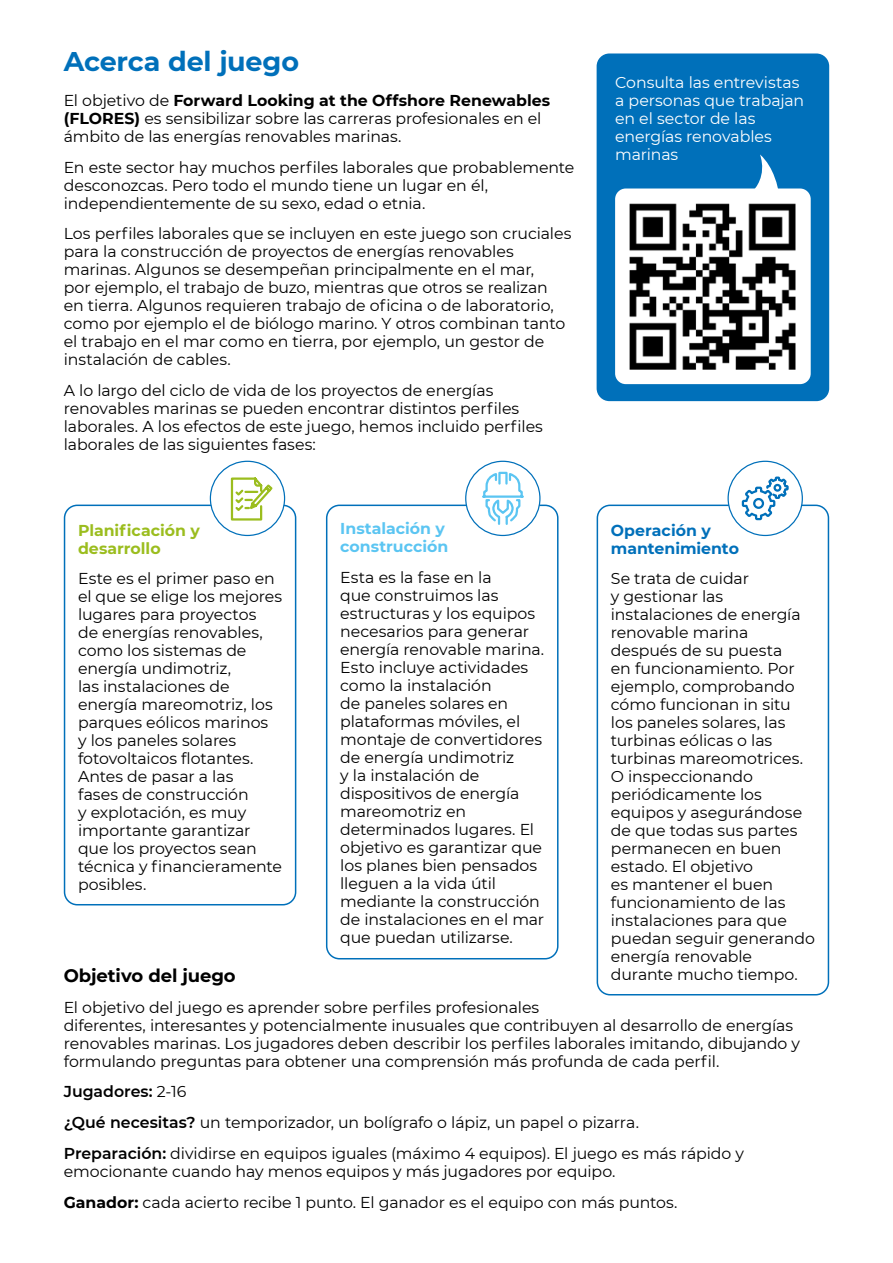
<style>
.page{position:relative;width:893px;height:1263px;background:#fff}
.page>*{position:absolute;margin:0;border:0;box-sizing:border-box;transform-origin:0 0}
.t1{font:700 27px "Montserrat";letter-spacing:-.005em;color:#0070ba}
.t2{font:700 18px "Montserrat";letter-spacing:-.005em;color:#000}
.t3{font:15.75px/18px "Montserrat";letter-spacing:-.005em;color:#000}
.t4{font:15.75px/18px "Montserrat";letter-spacing:-.005em;color:#fff}
.t5{font:700 15.75px/18px "Montserrat";color:#9bbd1e}
.t6{font:700 15.75px/18px "Montserrat";color:#5bc5f2}
.t7{font:700 15.75px/18px "Montserrat";color:#0070ba}
.s1{font-weight:700}
.s2{font-weight:600}
</style>
<div class="page">
<div style="left:597px;top:53px;width:232px;height:348px;background:#0070ba;border-radius:13px"></div>
<div style="left:615px;top:188px;width:196px;height:196px;background:#fff;border-radius:11px"></div>
<img style="left:629px;top:203px;width:167px;height:167px">
<svg style="left:754px;top:154px;width:24px;height:35px"></svg>
<div style="left:64px;top:505px;width:232px;height:400px;border:2px solid #0070ba;border-radius:13px"></div>
<div style="left:326px;top:505px;width:232px;height:454px;border:2px solid #0070ba;border-radius:13px"></div>
<div style="left:597px;top:505px;width:232px;height:490px;border:2px solid #0070ba;border-radius:13px"></div>
<div style="left:466px;top:461px;width:74px;height:74px;background:#fff;border-radius:50%"></div>
<div style="left:465px;top:461px;width:76px;height:75px;border:1px solid #0070ba;border-radius:50%"></div>
<svg style="left:482px;top:471px;width:42px;height:54px"></svg>
<div style="left:210px;top:461px;width:75px;height:74px;background:#fff;border-radius:50%"></div>
<div style="left:210px;top:461px;width:75px;height:75px;border:1px solid #0070ba;border-radius:50%"></div>
<svg style="left:230px;top:477px;width:43px;height:44px"></svg>
<div style="left:728px;top:461px;width:74px;height:74px;background:#fff;border-radius:50%"></div>
<div style="left:727px;top:461px;width:76px;height:75px;border:1px solid #0070ba;border-radius:50%"></div>
<svg style="left:741px;top:476px;width:48px;height:45px"></svg>
<h1 class="t1" style="left:64px;top:42px;width:237px">Acerca del juego</h1>
<p class="t3" style="left:64px;top:91px;width:488px">El objetivo de <span class="s1">Forward Looking at the Offshore Renewables (FLORES)</span> es sensibilizar sobre las carreras profesionales en el ámbito de las energías renovables marinas.</p>
<p class="t3" style="left:64px;top:157px;width:512px">En este sector hay muchos perfiles laborales que probablemente desconozcas. Pero todo el mundo tiene un lugar en él, independientemente de su sexo, edad o etnia.</p>
<p class="t3" style="left:64px;top:224px;width:509px">Los perfiles laborales que se incluyen en este juego son cruciales para la construcción de proyectos de energías renovables marinas. Algunos se desempeñan principalmente en el mar,<br>por ejemplo, el trabajo de buzo, mientras que otros se realizan en tierra. Algunos requieren trabajo de oficina o de laboratorio, como por ejemplo el de biólogo marino. Y otros combinan tanto el trabajo en el mar como en tierra, por ejemplo, un gestor de instalación de cables.</p>
<p class="t3" style="left:64px;top:381px;width:481px">A lo largo del ciclo de vida de los proyectos de energías renovables marinas se pueden encontrar distintos perfiles laborales. A los efectos de este juego, hemos incluido perfiles laborales de las siguientes fases:</p>
<p class="t5" style="left:78px;top:520px;width:123px">Planificación y desarrollo</p>
<p class="t3" style="left:78px;top:569px;width:206px">Este es el primer paso en el que se elige los mejores lugares para proyectos<br>de energías renovables, como los sistemas de energía undimotriz,<br>las instalaciones de energía mareomotriz, los parques eólicos marinos<br>y los paneles solares fotovoltaicos flotantes.<br>Antes de pasar a las<br>fases de construcción<br>y explotación, es muy importante garantizar que los proyectos sean técnica y financieramente posibles.</p>
<p class="t6" style="left:340px;top:519px;width:110px">Instalación y construcción</p>
<p class="t3" style="left:340px;top:568px;width:206px">Esta es la fase en la<br>que construimos las estructuras y los equipos necesarios para generar energía renovable marina.<br>Esto incluye actividades como la instalación<br>de paneles solares en plataformas móviles, el montaje de convertidores de energía undimotriz<br>y la instalación de dispositivos de energía mareomotriz en determinados lugares. El objetivo es garantizar que los planes bien pensados lleguen a la vida útil mediante la construcción de instalaciones en el mar que puedan utilizarse.</p>
<p class="t4" style="left:615px;top:73px;width:191px">Consulta las entrevistas a personas que trabajan en el sector de las energías renovables marinas</p>
<p class="t7" style="left:611px;top:520px;width:130px">Operación y mantenimiento</p>
<p class="t3" style="left:611px;top:569px;width:206px">Se trata de cuidar<br>y gestionar las instalaciones de energía renovable marina después de su puesta<br>en funcionamiento. Por ejemplo, comprobando cómo funcionan in situ los paneles solares, las turbinas eólicas o las turbinas mareomotrices.<br>O inspeccionando periódicamente los equipos y asegurándose de que todas sus partes permanecen en buen estado. El objetivo<br>es mantener el buen funcionamiento de las instalaciones para que puedan seguir generando energía renovable</p>
<p class="t2" style="left:64px;top:962px;width:173px">Objetivo del juego</p>
<p class="t3" style="left:611px;top:965px;width:188px">durante mucho tiempo.</p>
<p class="t3" style="left:64px;top:997px;width:738px">El objetivo del juego es aprender sobre perfiles profesionales<br>diferentes, interesantes y potencialmente inusuales que contribuyen al desarrollo de energías renovables marinas. Los jugadores deben describir los perfiles laborales imitando, dibujando y formulando preguntas para obtener una comprensión más profunda de cada perfil.</p>
<p class="t3" style="left:64px;top:1076px;width:682px;line-height:30.8px"><span class="s2">Jugadores:</span> 2-16<br><span class="s2">¿Qué necesitas?</span> un temporizador, un bolígrafo o lápiz, un papel o pizarra.<br><span class="s2">Preparación:</span> dividirse en equipos iguales (máximo 4 equipos). El juego es más rápido y</p>
<p class="t3" style="left:64px;top:1155px;width:615px;line-height:30.8px">emocionante cuando hay menos equipos y más jugadores por equipo.<br><span class="s1">Ganador:</span> cada acierto recibe 1 punto. El ganador es el equipo con más puntos.</p>
</div>
